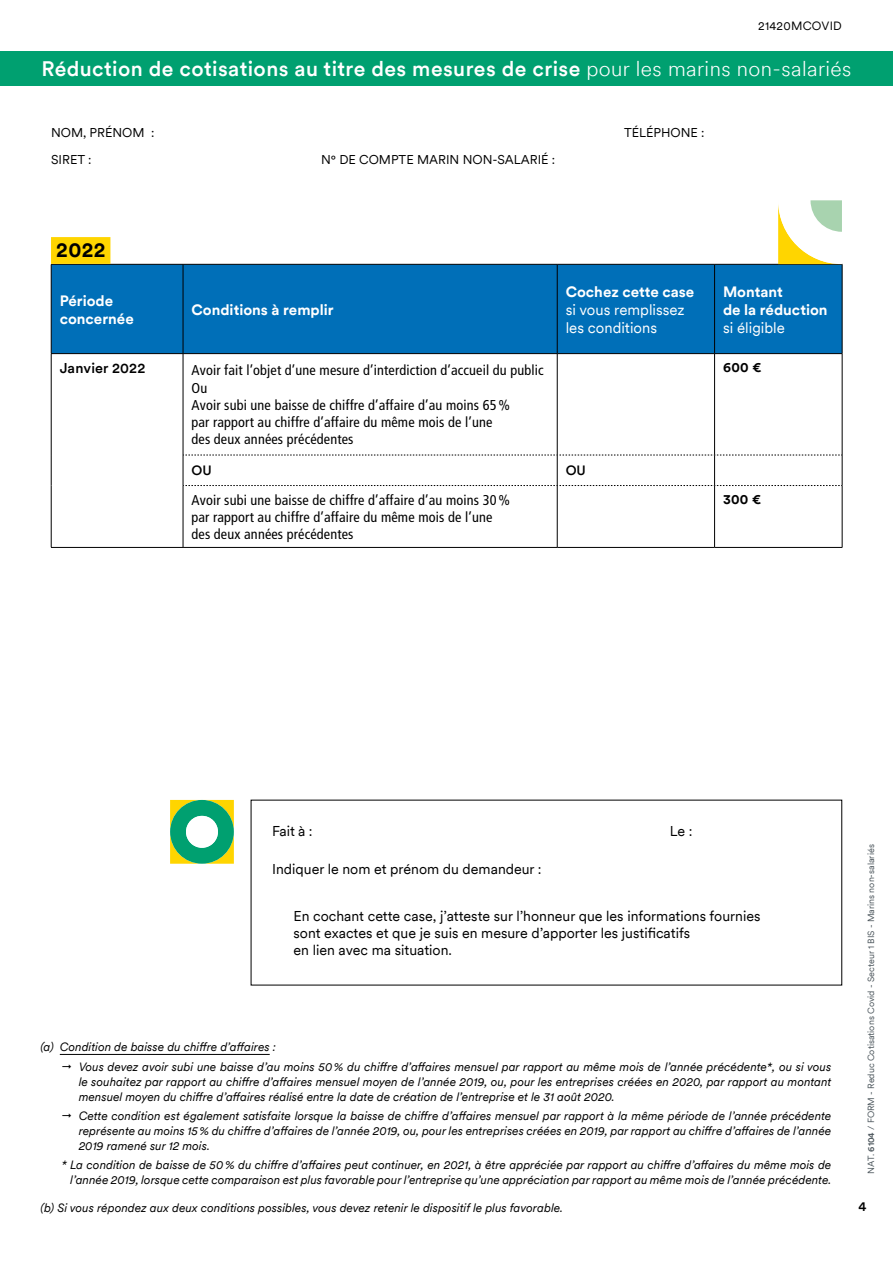
<style>
.page{position:relative;width:893px;height:1263px;background:#fff}
.page>*{position:absolute;margin:0;border:0;box-sizing:border-box;transform-origin:0 0}
.t1{font:500 21px "Circular";letter-spacing:.02em;color:#fff}
.t2{font:700 20.7px "Circular";color:#000}
.t3{font:700 15px/18px "Circular";color:#fff}
.t4{font:15px/18px "Circular";color:#fff}
.t5{font:condensed 14.25px/17.1px "Frutiger LT Std";letter-spacing:.01em;color:#000}
.t6{font:14.25px/17.1px "Circular";color:#000}
.t7{font:500 14.25px "Circular";letter-spacing:.01em;color:#000}
.t8{font:700 13.5px "Circular";letter-spacing:.02em;color:#000}
.t9{font:500 13.5px "Circular";color:#000}
.t10{font:12.75px "Circular";color:#000}
.t11{font:italic 12px/15px "Circular";color:#000;text-align:justify}
.t12{font:12px "Circular";letter-spacing:.02em;color:#000}
.t13{font:9px "Circular";color:#4c565c}
.s1{font-weight:300}
.s2{font-weight:700}
.s3{font-weight:400}
.s4{font-weight:500}
</style>
<div class="page">
<div style="left:0;top:51px;width:893px;height:34px;background:#00a070"></div>
<hr style="left:60px;top:1054px;width:210px;height:1px;background:#000">
<div style="left:52px;top:265px;width:790px;height:88px;background:#006fb8"></div>
<hr style="left:51px;top:264px;width:132px;height:1px;background:#000">
<hr style="left:51px;top:264px;width:1px;height:89px;background:#000">
<hr style="left:183px;top:264px;width:374px;height:1px;background:#000">
<hr style="left:183px;top:264px;width:1px;height:89px;background:#000">
<hr style="left:557px;top:264px;width:158px;height:1px;background:#000">
<hr style="left:557px;top:264px;width:1px;height:89px;background:#000">
<hr style="left:715px;top:264px;width:127px;height:1px;background:#000">
<hr style="left:714px;top:264px;width:1px;height:89px;background:#000">
<hr style="left:842px;top:264px;width:1px;height:89px;background:#000">
<hr style="left:51px;top:353px;width:132px;height:1px;background:#000">
<hr style="left:51px;top:354px;width:1px;height:101px;background:#000">
<hr style="left:51px;top:455px;width:1px;height:30px;background:#000">
<hr style="left:51px;top:485px;width:1px;height:62px;background:#000">
<hr style="left:51px;top:547px;width:132px;height:1px;background:#000">
<hr style="left:183px;top:353px;width:374px;height:1px;background:#000">
<hr style="left:183px;top:354px;width:1px;height:101px;background:#000">
<hr style="left:557px;top:353px;width:158px;height:1px;background:#000">
<hr style="left:557px;top:354px;width:1px;height:101px;background:#000">
<hr style="left:183px;top:547px;width:374px;height:1px;background:#000">
<hr style="left:557px;top:547px;width:158px;height:1px;background:#000">
<hr style="left:715px;top:353px;width:127px;height:1px;background:#000">
<hr style="left:714px;top:354px;width:1px;height:101px;background:#000">
<hr style="left:842px;top:354px;width:1px;height:101px;background:#000">
<hr style="left:842px;top:455px;width:1px;height:30px;background:#000">
<hr style="left:842px;top:485px;width:1px;height:62px;background:#000">
<hr style="left:715px;top:547px;width:127px;height:1px;background:#000">
<svg style="left:185px;top:455px;width:657px;height:1px"></svg>
<hr style="left:183px;top:455px;width:1px;height:30px;background:#000">
<hr style="left:557px;top:455px;width:1px;height:30px;background:#000">
<hr style="left:714px;top:455px;width:1px;height:30px;background:#000">
<svg style="left:185px;top:485px;width:657px;height:1px"></svg>
<hr style="left:183px;top:485px;width:1px;height:62px;background:#000">
<hr style="left:557px;top:486px;width:1px;height:61px;background:#000">
<hr style="left:714px;top:486px;width:1px;height:61px;background:#000">
<div style="left:51px;top:237px;width:59px;height:27px;background:#ffd500"></div>
<svg style="left:778px;top:200px;width:64px;height:64px"></svg>
<svg style="left:170px;top:800px;width:64px;height:64px;background:#47af56"></svg>
<div style="left:186px;top:816px;width:32px;height:32px;background:#fff;border-radius:50%"></div>
<p class="t12" style="left:758px;top:18px;width:85px">21420MCOVID</p>
<p class="t1" style="left:42px;top:54px;width:811px">Réduction de cotisations au titre des mesures de crise <span class="s1">pour les marins non-salariés</span></p>
<p class="t10" style="left:51px;top:124px;width:105px">NOM, PRÉNOM :</p>
<p class="t10" style="left:624px;top:124px;width:82px">TÉLÉPHONE :</p>
<p class="t10" style="left:51px;top:151px;width:42px">SIRET :</p>
<p class="t10" style="left:321px;top:151px;width:236px">N° DE COMPTE MARIN NON-SALARIÉ :</p>
<p class="t2" style="left:56px;top:235px;width:51px">2022</p>
<p class="t3" style="left:60px;top:291px;width:76px">Période concernée</p>
<p class="t3" style="left:192px;top:300px;width:144px">Conditions à remplir</p>
<p class="t7" style="left:60px;top:358px;width:87px">Janvier 2022</p>
<p class="t5" style="left:192px;top:362px;width:354px">Avoir fait l’objet d’une mesure d’interdiction d’accueil du public</p>
<p class="t5" style="left:192px;top:379px;width:17px">Ou</p>
<p class="t5" style="left:192px;top:396px;width:320px">Avoir subi une baisse de chiffre d’affaire d’au moins 65 % par rapport au chiffre d’affaire du même mois de l’une des deux années précédentes</p>
<p class="t4" style="left:566px;top:282px;width:130px"><span class="s2">Cochez cette case </span>si vous remplissez les conditions</p>
<p class="t3" style="left:723px;top:282px;width:106px">Montant<br>de la réduction <span class="s3">si éligible</span></p>
<p class="t8" style="left:723px;top:358px;width:40px">600 €</p>
<p class="t9" style="left:192px;top:461px;width:22px">OU</p>
<p class="t9" style="left:566px;top:461px;width:22px">OU</p>
<p class="t5" style="left:192px;top:491px;width:320px">Avoir subi une baisse de chiffre d’affaire d’au moins 30 % par rapport au chiffre d’affaire du même mois de l’une des deux années précédentes</p>
<p class="t8" style="left:723px;top:490px;width:40px">300 €</p>
<p class="t6" style="left:272px;top:822px;width:42px">Fait à :</p>
<p class="t6" style="left:670px;top:822px;width:24px">Le :</p>
<p class="t6" style="left:272px;top:860px;width:271px">Indiquer le nom et prénom du demandeur :</p>
<p class="t6" style="left:294px;top:907px;width:468px">En cochant cette case, j’atteste sur l’honneur que les informations fournies sont exactes et que je suis en mesure d’apporter les justificatifs<br>en lien avec ma situation.</p>
<p class="t11" style="left:40px;top:1039px;width:237px">(a) Condition de baisse du chiffre d’affaires :</p>
<p class="t11" style="left:79px;top:1058px;width:754px">Vous devez avoir subi une baisse d’au moins 50% du chiffre d’affaires mensuel par rapport au même mois de l’année précédente*, ou si vous le souhaitez par rapport au chiffre d’affaires mensuel moyen de l’année 2019, ou, pour les entreprises créées en 2020, par rapport au montant mensuel moyen du chiffre d’affaires réalisé entre la date de création de l’entreprise et le 31 août 2020.</p>
<p class="t11" style="left:79px;top:1108px;width:754px">Cette condition est également satisfaite lorsque la baisse de chiffre d’affaires mensuel par rapport à la même période de l’année précédente représente au moins 15% du chiffre d’affaires de l’année 2019, ou, pour les entreprises créées en 2019, par rapport au chiffre d’affaires de l’année 2019 ramené sur 12 mois.</p>
<p class="t11" style="left:62px;top:1157px;width:771px;text-align:right">* La condition de baisse de 50% du chiffre d’affaires peut continuer, en 2021, à être appréciée par rapport au chiffre d’affaires du même mois de l’année 2019, lorsque cette comparaison est plus favorable pour l’entreprise qu’une appréciation par rapport au même mois de l’année précédente.</p>
<p class="t11" style="left:40px;top:1200px;width:524px">(b) Si vous répondez aux deux conditions possibles, vous devez retenir le dispositif le plus favorable.</p>
<p class="t13" style="left:865px;top:1174px;width:331px;rotate:-90deg">NAT. <span class="s4">6104</span> / FORM - Reduc Cotisations Covid - Secteur 1 BIS - Marins non-salariés</p>
<p class="t9" style="left:858px;top:1197px;width:10px">4</p>
</div>
